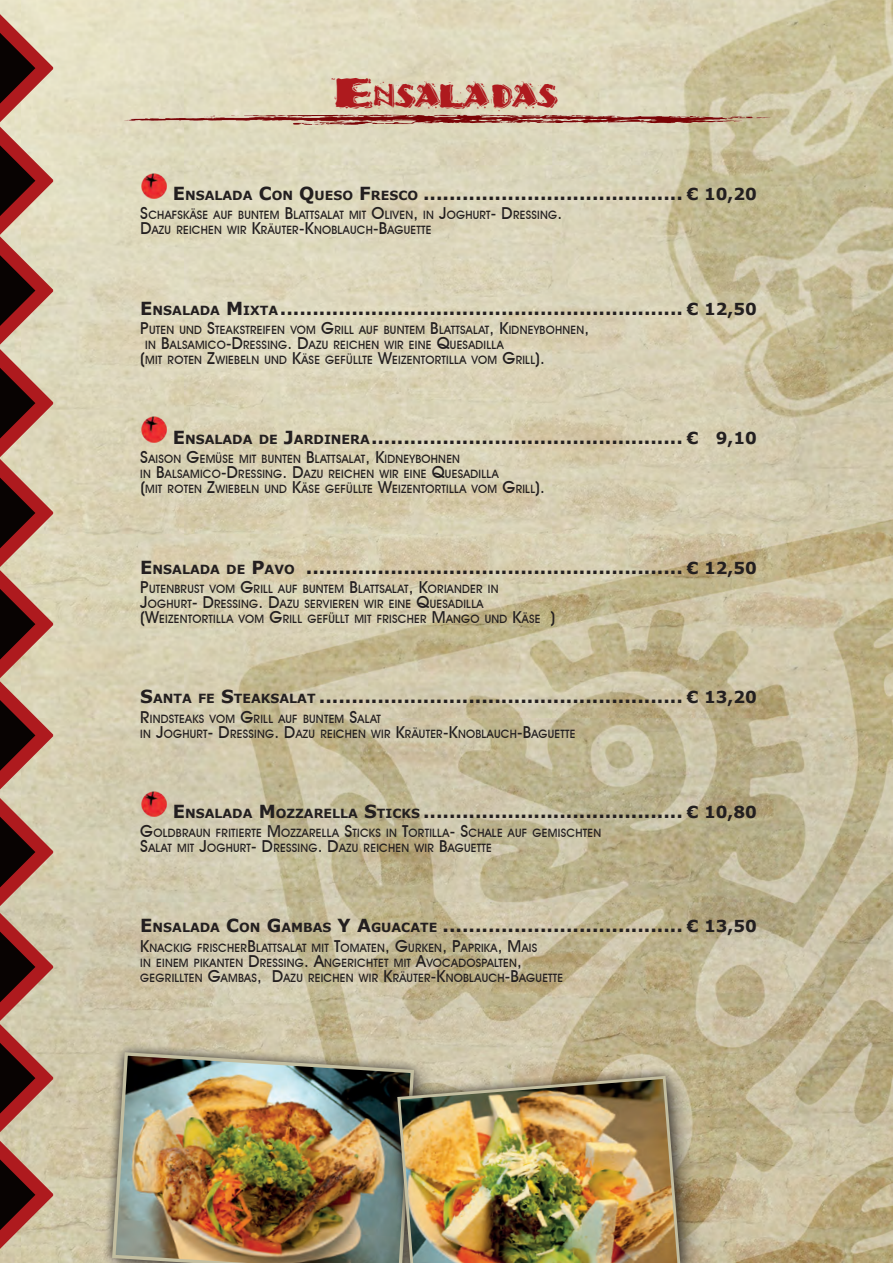
<style>
.page{position:relative;width:893px;height:1263px;background:#fff}
.page>*{position:absolute;margin:0;border:0;box-sizing:border-box;transform-origin:0 0}
.t1{font:29.4px "Taco Modern";letter-spacing:-.05em;color:#ae1a1e}
.t2{font:700 18px "Verdana";color:#231f20}
.t3{font:500 16.5px "Avant Garde IT Cby BT";color:#231f20}
.t4{font:700 12.6px "Verdana";color:#231f20}
.t5{font:500 11.55px/15px "Avant Garde IT Cby BT";letter-spacing:.02em;color:#231f20}
.s1{font-size:42px}
.s2{font-size:12.6px}
.s3{font-size:16.5px}
.s4{font-size:18px}
</style>
<div class="page">
<img style="left:21px;top:0;width:872px;height:1263px">
<svg style="left:0;top:913px;width:53px;height:219px;background:#9a6b5e"></svg>
<svg style="left:0;top:14px;width:53px;height:775px;background:#a27567"></svg>
<svg style="left:0;top:798px;width:53px;height:108px;background:#9c6c5f"></svg>
<svg style="left:0;top:1141px;width:53px;height:108px;background:#9a6a5c"></svg>
<img style="left:141px;top:173px;width:26px;height:25px">
<img style="left:141px;top:417px;width:26px;height:25px">
<img style="left:141px;top:791px;width:26px;height:26px">
<svg style="left:102px;top:1042px;width:322px;height:221px;background:#cbc2a4"></svg>
<img style="left:110px;top:1050px;width:306px;height:213px">
<div style="left:388px;top:1066px;width:317px;height:197px;background:#231f20;opacity:.55"></div>
<svg style="left:387px;top:1065px;width:304px;height:198px;background:#99967e"></svg>
<img style="left:396px;top:1074px;width:286px;height:189px">
<img style="left:118px;top:110px;width:659px;height:18px">
<h1 class="t1" style="left:336px;top:74px;width:225px"><span class="s1">E</span>NSALADAS</h1>
<h2 class="t2" style="left:98px;top:181px;width:30px">E</h2>
<p class="t4" style="left:185px;top:187px;width:49px">NSALADA</p>
<h2 class="t2" style="left:259px;top:181px;width:500px">C<span class="s2">ON</span> Q<span class="s2">UESO</span> F<span class="s2">RESCO</span> ........................................ <span class="s3">€ 10,20</span></h2>
<h3 class="t3" style="left:98px;top:204px;width:26px">S</h3>
<p class="t5" style="left:148px;top:208px;width:415px">CHAFSKÄSE AUF BUNTEM <span class="s3">B</span>LATTSALAT MIT <span class="s3">O</span>LIVEN<span class="s3">,</span> IN <span class="s3">J</span>OGHURT<span class="s3">- D</span>RESSING<span class="s3">.</span></p>
<h3 class="t3" style="left:98px;top:219px;width:28px">D</h3>
<p class="t5" style="left:152px;top:223px;width:281px">AZU REICHEN WIR <span class="s3">K</span>RÄUTER<span class="s3">-K</span>NOBLAUCH<span class="s3">-B</span>AGUETTE</p>
<h2 class="t2" style="left:98px;top:295px;width:28px">E</h2>
<p class="t4" style="left:153px;top:301px;width:49px">NSALADA</p>
<h2 class="t2" style="left:226px;top:295px;width:532px">M<span class="s2">IXTA</span> .............................................................. <span class="s3">€ 12,50</span></h2>
<h3 class="t3" style="left:98px;top:318px;width:27px">P</h3>
<p class="t5" style="left:149px;top:322px;width:442px">UTEN UND <span class="s3">S</span>TEAKSTREIFEN VOM <span class="s3">G</span>RILL AUF BUNTEM <span class="s3">B</span>LATTSALAT<span class="s3">, K</span>IDNEYBOHNEN<span class="s3">,</span></p>
<p class="t5" style="left:145px;top:337px;width:361px">IN <span class="s3">B</span>ALSAMICO<span class="s3">-D</span>RESSING<span class="s3">. D</span>AZU REICHEN WIR EINE <span class="s3">Q</span>UESADILLA</p>
<p class="t5" style="left:140px;top:352px;width:406px"><span class="s3">(</span>MIT ROTEN <span class="s3">Z</span>WIEBELN UND <span class="s3">K</span>ÄSE GEFÜLLTE <span class="s3">W</span>EIZENTORTILLA VOM <span class="s3">G</span>RILL<span class="s3">).</span></p>
<h2 class="t2" style="left:98px;top:425px;width:30px">E</h2>
<p class="t4" style="left:185px;top:431px;width:49px">NSALADA</p>
<h2 class="t2" style="left:259px;top:425px;width:500px"><span class="s2">DE</span> J<span class="s2">ARDINERA</span>................................................ <span class="s3">€ 9,10</span></h2>
<p class="t5" style="left:140px;top:452px;width:406px;text-indent:8px">AISON <span class="s3">G</span>EMÜSE MIT BUNTEN <span class="s3">B</span>LATTSALAT<span class="s3">, K</span>IDNEYBOHNEN<br>IN <span class="s3">B</span>ALSAMICO<span class="s3">-D</span>RESSING<span class="s3">. D</span>AZU REICHEN WIR EINE <span class="s3">Q</span>UESADILLA<br><span class="s3">(</span>MIT ROTEN <span class="s3">Z</span>WIEBELN UND <span class="s3">K</span>ÄSE GEFÜLLTE <span class="s3">W</span>EIZENTORTILLA VOM <span class="s3">G</span>RILL<span class="s3">).</span></p>
<h3 class="t3" style="left:98px;top:448px;width:26px">S</h3>
<h2 class="t2" style="left:98px;top:554px;width:28px">E</h2>
<p class="t4" style="left:153px;top:560px;width:49px">NSALADA</p>
<h2 class="t2" style="left:226px;top:554px;width:532px"><span class="s2">DE</span> P<span class="s2">AVO</span> .......................................................... <span class="s3">€ 12,50</span></h2>
<h3 class="t3" style="left:98px;top:577px;width:27px">P</h3>
<p class="t5" style="left:149px;top:581px;width:351px">UTENBRUST VOM <span class="s3">G</span>RILL AUF BUNTEM <span class="s3">B</span>LATTSALAT<span class="s3">, K</span>ORIANDER IN</p>
<h3 class="t3" style="left:98px;top:592px;width:26px">J</h3>
<p class="t5" style="left:140px;top:596px;width:416px;text-indent:8px">OGHURT<span class="s3">- D</span>RESSING<span class="s3">. D</span>AZU SERVIEREN WIR EINE <span class="s3">Q</span>UESADILLA <span class="s3">(W</span>EIZENTORTILLA VOM <span class="s3">G</span>RILL GEFÜLLT MIT FRISCHER <span class="s3">M</span>ANGO UND <span class="s3">K</span>ÄSE <span class="s3">)</span></p>
<p class="t4" style="left:140px;top:690px;width:122px"><span class="s4">S</span>ANTA FE <span class="s4">S</span>TEAKSA</p>
<h2 class="t2" style="left:289px;top:684px;width:469px"><span class="s2">LAT</span> ........................................................ <span class="s3">€ 13,20</span></h2>
<h3 class="t3" style="left:98px;top:707px;width:27px">R</h3>
<p class="t5" style="left:140px;top:711px;width:437px;text-indent:10px">INDSTEAKS VOM <span class="s3">G</span>RILL AUF BUNTEM <span class="s3">S</span>ALAT<br>IN <span class="s3">J</span>OGHURT<span class="s3">- D</span>RESSING<span class="s3">. D</span>AZU REICHEN WIR <span class="s3">K</span>RÄUTER<span class="s3">-K</span>NOBLAUCH<span class="s3">-B</span>AGUETTE</p>
<h2 class="t2" style="left:98px;top:798px;width:30px">E</h2>
<p class="t4" style="left:185px;top:804px;width:49px">NSALADA</p>
<p class="t4" style="left:259px;top:804px;width:38px"><span class="s4">M</span>OZZA</p>
<h2 class="t2" style="left:314px;top:798px;width:445px"><span class="s2">RELLA</span> S<span class="s2">TICKS</span> ........................................ <span class="s3">€ 10,80</span></h2>
<h3 class="t3" style="left:98px;top:821px;width:29px">G</h3>
<p class="t5" style="left:154px;top:825px;width:449px">OLDBRAUN FRITIERTE <span class="s3">M</span>OZZARELLA <span class="s3">S</span>TICKS IN <span class="s3">T</span>ORTILLA<span class="s3">- S</span>CHALE AUF GEMISCHTEN</p>
<h3 class="t3" style="left:98px;top:836px;width:26px">S</h3>
<p class="t5" style="left:148px;top:840px;width:345px">ALAT MIT <span class="s3">J</span>OGHURT<span class="s3">- D</span>RESSING<span class="s3">. D</span>AZU REICHEN WIR <span class="s3">B</span>AGUETTE</p>
<h2 class="t2" style="left:98px;top:913px;width:28px">E</h2>
<p class="t4" style="left:153px;top:919px;width:49px">NSALADA</p>
<p class="t4" style="left:226px;top:919px;width:67px"><span class="s4">C</span>ON <span class="s4">G</span>AMBAS</p>
<p class="t4" style="left:338px;top:919px;width:65px"><span class="s4">Y A</span>GUACAT</p>
<h2 class="t2" style="left:429px;top:913px;width:330px"><span class="s2">E</span> ..................................... <span class="s3">€ 13,50</span></h2>
<h3 class="t3" style="left:98px;top:936px;width:27px">K</h3>
<p class="t5" style="left:140px;top:940px;width:424px;text-indent:9px">NACKIG FRISCHER<span class="s3">B</span>LATTSALAT MIT <span class="s3">T</span>OMATEN<span class="s3">, G</span>URKEN<span class="s3">, P</span>APRIKA<span class="s3">, M</span>AIS<br>IN EINEM PIKANTEN <span class="s3">D</span>RESSING<span class="s3">. A</span>NGERICHTET MIT <span class="s3">A</span>VOCADOSPALTEN<span class="s3">,<br></span>GEGRILLTEN <span class="s3">G</span>AMBAS<span class="s3">, D</span>AZU REICHEN WIR <span class="s3">K</span>RÄUTER<span class="s3">-K</span>NOBLAUCH<span class="s3">-B</span>AGUETTE</p>
</div>
